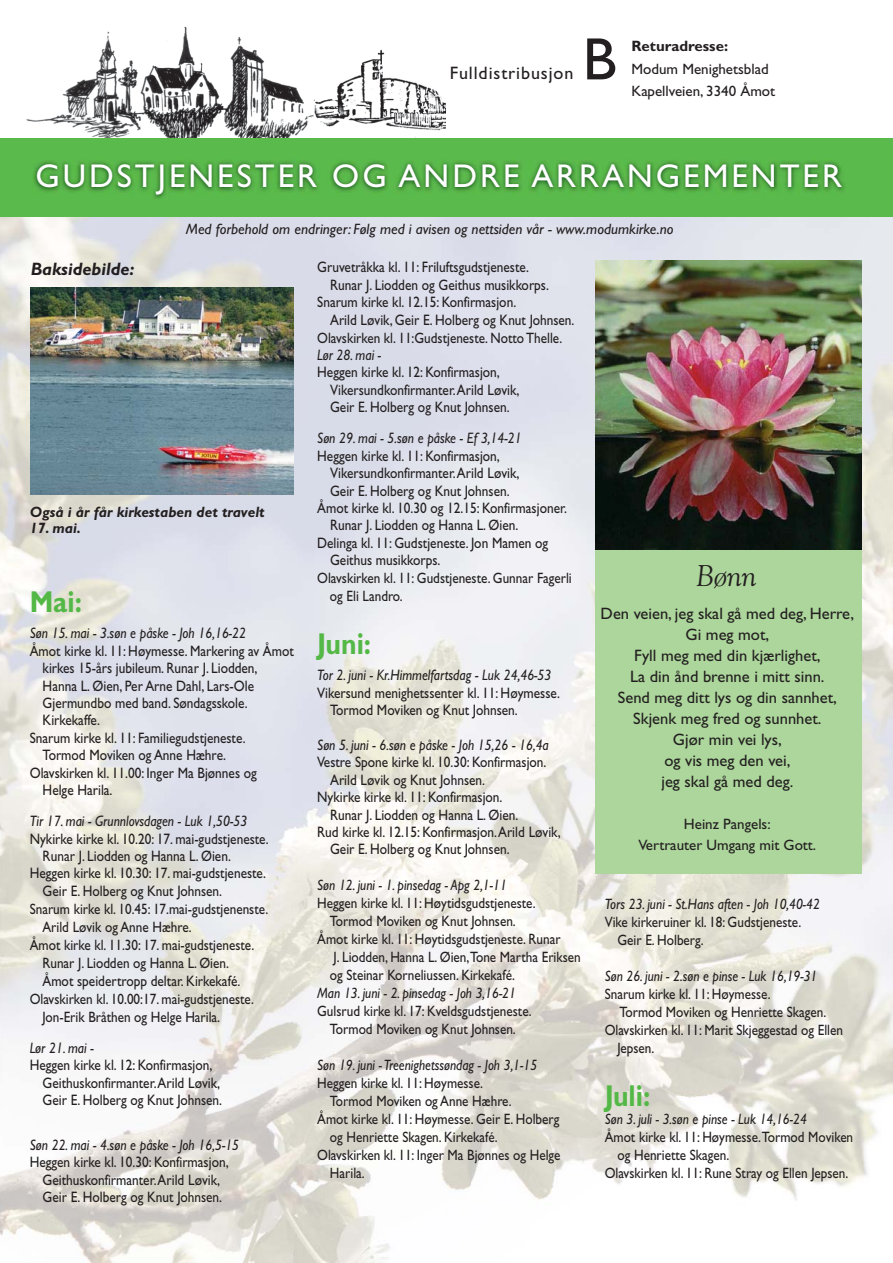
<style>
.page{position:relative;width:893px;height:1263px;background:#fff}
.page>*{position:absolute;margin:0;border:0;box-sizing:border-box;transform-origin:0 0}
.t1{font:60px "Gill Sans";color:#231f20}
.t2{font:33px "Gill Sans";letter-spacing:.09em;color:#fff}
.t3{font:700 30.3px "Gill Sans";color:#54b847;scale:.88 1}
.t4{font:italic 30px "Goudy Old Style BT";color:#231f20}
.t5{font:18px "Gill Sans";letter-spacing:.05em;color:#231f20}
.t6{font:italic 700 18px "Gill Sans";color:#231f20}
.t7{font:16.5px/21px "Gill Sans";color:#231f20;text-align:center}
.t8{font:15.15px/17.4px "Gill Sans";color:#231f20;scale:.88 1}
.t9{font:italic 15.15px "Gill Sans";color:#231f20;scale:.88 1}
.t10{font:15px/18px "Gill Sans";color:#231f20;scale:.88 1}
.t11{font:italic 15px "Gill Sans";color:#231f20;scale:.88 1}
.t12{font:15px/22.5px "Gill Sans";color:#231f20}
.t13{font:italic 15px "Gill Sans";color:#231f20}
.t14{font:italic 700 15px "Gill Sans";color:#231f20}
.t15{font:700 15px "Gill Sans";color:#231f20}
</style>
<div class="page">
<img style="left:0;top:217px;width:893px;height:1046px">
<img style="left:26px;top:26px;width:420px;height:112px">
<div style="left:0;top:138px;width:893px;height:79px;background:#5aba4b"></div>
<img style="left:34px;top:161px;width:810px;height:38px">
<div style="left:595px;top:538px;width:267px;height:336px;background:#acd69b"></div>
<img style="left:595px;top:261px;width:267px;height:289px">
<img style="left:31px;top:287px;width:263px;height:208px">
<p class="t5" style="left:450px;top:67px;width:125px">Fulldistribusjon</p>
<h1 class="t1" style="left:583px;top:38px;width:35px">B</h1>
<p class="t15" style="left:631px;top:41px;width:98px">Returadresse:</p>
<p class="t12" style="left:631px;top:59px;width:145px">Modum Menighetsblad<br>Kapellveien, 3340 Åmot</p>
<h2 class="t2" style="left:35px;top:165px;width:808px">GUDSTJENESTER OG ANDRE ARRANGEMENTER</h2>
<p class="t13" style="left:186px;top:224px;width:489px">Med forbehold om endringer: Følg med i avisen og nettsiden vår - www.modumkirke.no</p>
<p class="t6" style="left:31px;top:263px;width:105px">Baksidebilde:</p>
<p class="t14" style="left:30px;top:506px;width:236px">Også i år får kirkestaben det travelt</p>
<p class="t14" style="left:30px;top:523px;width:52px">17. mai.</p>
<h3 class="t3" style="left:30px;top:592px;width:61px">Mai:</h3>
<p class="t9" style="left:30px;top:628px;width:247px">Søn 15. mai - 3.søn e påske - Joh 16,16-22</p>
<p class="t8" style="left:30px;top:644px;width:302px">Åmot kirke kl. 11: Høymesse. Markering av Åmot</p>
<p class="t8" style="left:43px;top:661px;width:246px">kirkes 15-års jubileum. Runar J. Liodden,</p>
<p class="t8" style="left:43px;top:678px;width:242px">Hanna L. Øien, Per Arne Dahl, Lars-Ole</p>
<p class="t8" style="left:43px;top:696px;width:235px">Gjermundbo med band. Søndagsskole.</p>
<p class="t8" style="left:43px;top:713px;width:67px">Kirkekaffe.</p>
<p class="t8" style="left:30px;top:731px;width:247px">Snarum kirke kl. 11: Familiegudstjeneste.</p>
<p class="t8" style="left:43px;top:748px;width:210px">Tormod Moviken og Anne Hæhre.</p>
<p class="t8" style="left:30px;top:765px;width:260px">Olavskirken kl. 11.00: Inger Ma Bjønnes og</p>
<p class="t8" style="left:43px;top:783px;width:81px">Helge Harila.</p>
<p class="t9" style="left:30px;top:816px;width:249px">Tir 17. mai - Grunnlovsdagen - Luk 1,50-53</p>
<p class="t8" style="left:30px;top:831px;width:273px">Nykirke kirke kl. 10.20: 17. mai-gudstjeneste.</p>
<p class="t8" style="left:43px;top:849px;width:215px">Runar J. Liodden og Hanna L. Øien.</p>
<p class="t8" style="left:30px;top:866px;width:270px">Heggen kirke kl. 10.30: 17. mai-gudstjeneste.</p>
<p class="t8" style="left:43px;top:884px;width:206px">Geir E. Holberg og Knut Johnsen.</p>
<p class="t10" style="left:30px;top:901px;width:273px">Snarum kirke kl. 10.45: 17.mai-gudstjenenste.</p>
<p class="t10" style="left:42px;top:919px;width:171px">Arild Løvik og Anne Hæhre.</p>
<p class="t10" style="left:30px;top:937px;width:257px">Åmot kirke kl. 11.30: 17. mai-gudstjeneste.</p>
<p class="t10" style="left:42px;top:955px;width:213px">Runar J. Liodden og Hanna L. Øien.</p>
<p class="t8" style="left:42px;top:974px;width:226px">Åmot speidertropp deltar. Kirkekafé.</p>
<p class="t10" style="left:42px;top:991px;width:242px;text-indent:-13px">Olavskirken kl. 10.00:17. mai-gudstjeneste.<br>Jon-Erik Bråthen og Helge Harila.</p>
<p class="t9" style="left:30px;top:1043px;width:74px">Lør 21. mai -</p>
<p class="t8" style="left:43px;top:1058px;width:206px;text-indent:-13px">Heggen kirke kl. 12: Konfirmasjon,<br>Geithuskonfirmanter. Arild Løvik,<br>Geir E. Holberg og Knut Johnsen.</p>
<p class="t9" style="left:30px;top:1139px;width:240px">Søn 22. mai - 4.søn e påske - Joh 16,5-15</p>
<p class="t8" style="left:30px;top:1155px;width:227px;text-align:center">Heggen kirke kl. 10.30: Konfirmasjon,<br>Geithuskonfirmanter. Arild Løvik,<br>Geir E. Holberg og Knut Johnsen.</p>
<p class="t8" style="left:317px;top:260px;width:242px">Gruvetråkka kl. 11: Friluftsgudstjeneste.</p>
<p class="t8" style="left:330px;top:278px;width:250px">Runar J. Liodden og Geithus musikkorps.</p>
<p class="t8" style="left:317px;top:295px;width:228px">Snarum kirke kl. 12.15: Konfirmasjon.</p>
<p class="t8" style="left:330px;top:313px;width:279px">Arild Løvik, Geir E. Holberg og Knut Johnsen.</p>
<p class="t10" style="left:317px;top:330px;width:280px">Olavskirken kl. 11:Gudstjeneste. Notto Thelle.</p>
<p class="t9" style="left:317px;top:350px;width:74px">Lør 28. mai -</p>
<p class="t8" style="left:330px;top:365px;width:217px;text-indent:-13px">Heggen kirke kl. 12: Konfirmasjon,<br>Vikersundkonfirmanter. Arild Løvik,<br>Geir E. Holberg og Knut Johnsen.</p>
<p class="t9" style="left:317px;top:433px;width:234px">Søn 29. mai - 5.søn e påske - Ef 3,14-21</p>
<p class="t8" style="left:317px;top:449px;width:209px">Heggen kirke kl. 11: Konfirmasjon,</p>
<p class="t8" style="left:330px;top:466px;width:217px">Vikersundkonfirmanter. Arild Løvik,</p>
<p class="t8" style="left:330px;top:484px;width:206px">Geir E. Holberg og Knut Johnsen.</p>
<p class="t8" style="left:317px;top:501px;width:285px">Åmot kirke kl. 10.30 og 12.15: Konfirmasjoner.</p>
<p class="t8" style="left:330px;top:518px;width:216px">Runar J. Liodden og Hanna L. Øien.</p>
<p class="t8" style="left:317px;top:536px;width:264px">Delinga kl. 11: Gudstjeneste. Jon Mamen og</p>
<p class="t8" style="left:330px;top:553px;width:127px">Geithus musikkorps.</p>
<p class="t10" style="left:330px;top:571px;width:276px;text-indent:-13px">Olavskirken kl. 11: Gudstjeneste. Gunnar Fagerli og Eli Landro.</p>
<h3 class="t3" style="left:317px;top:634px;width:63px">Juni:</h3>
<p class="t9" style="left:317px;top:670px;width:268px">Tor 2. juni - Kr.Himmelfartsdag - Luk 24,46-53</p>
<p class="t8" style="left:330px;top:685px;width:263px;text-indent:-13px">Vikersund menighetssenter kl. 11: Høymesse.<br>Tormod Moviken og Knut Johnsen.</p>
<p class="t9" style="left:317px;top:740px;width:265px">Søn 5. juni - 6.søn e påske - Joh 15,26 - 16,4a</p>
<p class="t8" style="left:317px;top:755px;width:262px">Vestre Spone kirke kl. 10.30: Konfirmasjon.</p>
<p class="t8" style="left:330px;top:773px;width:178px">Arild Løvik og Knut Johnsen.</p>
<p class="t8" style="left:317px;top:790px;width:212px">Nykirke kirke kl. 11: Konfirmasjon.</p>
<p class="t8" style="left:330px;top:807px;width:215px">Runar J. Liodden og Hanna L. Øien.</p>
<p class="t8" style="left:317px;top:825px;width:278px">Rud kirke kl. 12.15: Konfirmasjon. Arild Løvik,</p>
<p class="t8" style="left:330px;top:842px;width:206px">Geir E. Holberg og Knut Johnsen.</p>
<p class="t11" style="left:317px;top:880px;width:217px">Søn 12. juni - 1. pinsedag - Apg 2,1-11</p>
<p class="t10" style="left:317px;top:895px;width:250px">Heggen kirke kl. 11: Høytidsgudstjeneste.</p>
<p class="t10" style="left:330px;top:913px;width:213px">Tormod Moviken og Knut Johnsen.</p>
<p class="t10" style="left:317px;top:931px;width:278px">Åmot kirke kl. 11: Høytidsgudstjeneste. Runar</p>
<p class="t10" style="left:334px;top:949px;width:282px">J. Liodden, Hanna L. Øien,Tone Martha Eriksen</p>
<p class="t10" style="left:330px;top:967px;width:212px">og Steinar Korneliussen. Kirkekafé.</p>
<p class="t11" style="left:317px;top:988px;width:227px">Man 13. juni - 2. pinsedag - Joh 3,16-21</p>
<p class="t10" style="left:317px;top:1003px;width:245px;text-align:center">Gulsrud kirke kl. 17: Kveldsgudstjeneste.<br>Tormod Moviken og Knut Johnsen.</p>
<p class="t11" style="left:317px;top:1060px;width:251px">Søn 19. juni - Treenighetssøndag - Joh 3,1-15</p>
<p class="t10" style="left:317px;top:1075px;width:190px">Heggen kirke kl. 11: Høymesse.</p>
<p class="t10" style="left:330px;top:1093px;width:208px">Tormod Moviken og Anne Hæhre.</p>
<p class="t10" style="left:317px;top:1111px;width:277px">Åmot kirke kl. 11: Høymesse. Geir E. Holberg</p>
<p class="t10" style="left:330px;top:1129px;width:192px">og Henriette Skagen. Kirkekafé.</p>
<p class="t10" style="left:317px;top:1147px;width:278px">Olavskirken kl. 11: Inger Ma Bjønnes og Helge</p>
<p class="t10" style="left:330px;top:1165px;width:41px">Harila.</p>
<h3 class="t4" style="left:696px;top:562px;width:62px">Bønn</h3>
<p class="t7" style="left:601px;top:605px;width:255px">Den veien, jeg skal gå med deg, Herre,<br>Gi meg mot,<br>Fyll meg med din kjærlighet,<br>La din ånd brenne i mitt sinn.<br>Send meg ditt lys og din sannhet,<br>Skjenk meg fred og sunnhet.<br>Gjør min vei lys,<br>og vis meg den vei,<br>jeg skal gå med deg.</p>
<p class="t12" style="left:638px;top:815px;width:179px;line-height:21px;text-align:center">Heinz Pangels:<br>Vertrauter Umgang mit Gott.</p>
<p class="t11" style="left:605px;top:899px;width:246px">Tors 23. juni - St.Hans aften - Joh 10,40-42</p>
<p class="t10" style="left:617px;top:915px;width:210px;text-indent:-13px">Vike kirkeruiner kl. 18: Gudstjeneste.<br>Geir E. Holberg.</p>
<p class="t11" style="left:605px;top:971px;width:243px">Søn 26. juni - 2.søn e pinse - Luk 16,19-31</p>
<p class="t10" style="left:605px;top:987px;width:190px">Snarum kirke kl. 11: Høymesse.</p>
<p class="t10" style="left:619px;top:1005px;width:237px">Tormod Moviken og Henriette Skagen.</p>
<p class="t10" style="left:605px;top:1023px;width:272px">Olavskirken kl. 11: Marit Skjeggestad og Ellen</p>
<p class="t10" style="left:617px;top:1041px;width:43px">Jepsen.</p>
<h3 class="t3" style="left:605px;top:1085px;width:53px">Juli:</h3>
<p class="t11" style="left:605px;top:1114px;width:231px">Søn 3. juli - 3.søn e pinse - Luk 14,16-24</p>
<p class="t10" style="left:605px;top:1130px;width:284px">Åmot kirke kl. 11: Høymesse.Tormod Moviken</p>
<p class="t10" style="left:617px;top:1148px;width:129px">og Henriette Skagen.</p>
<p class="t10" style="left:605px;top:1166px;width:278px">Olavskirken kl. 11: Rune Stray og Ellen Jepsen.</p>
</div>
